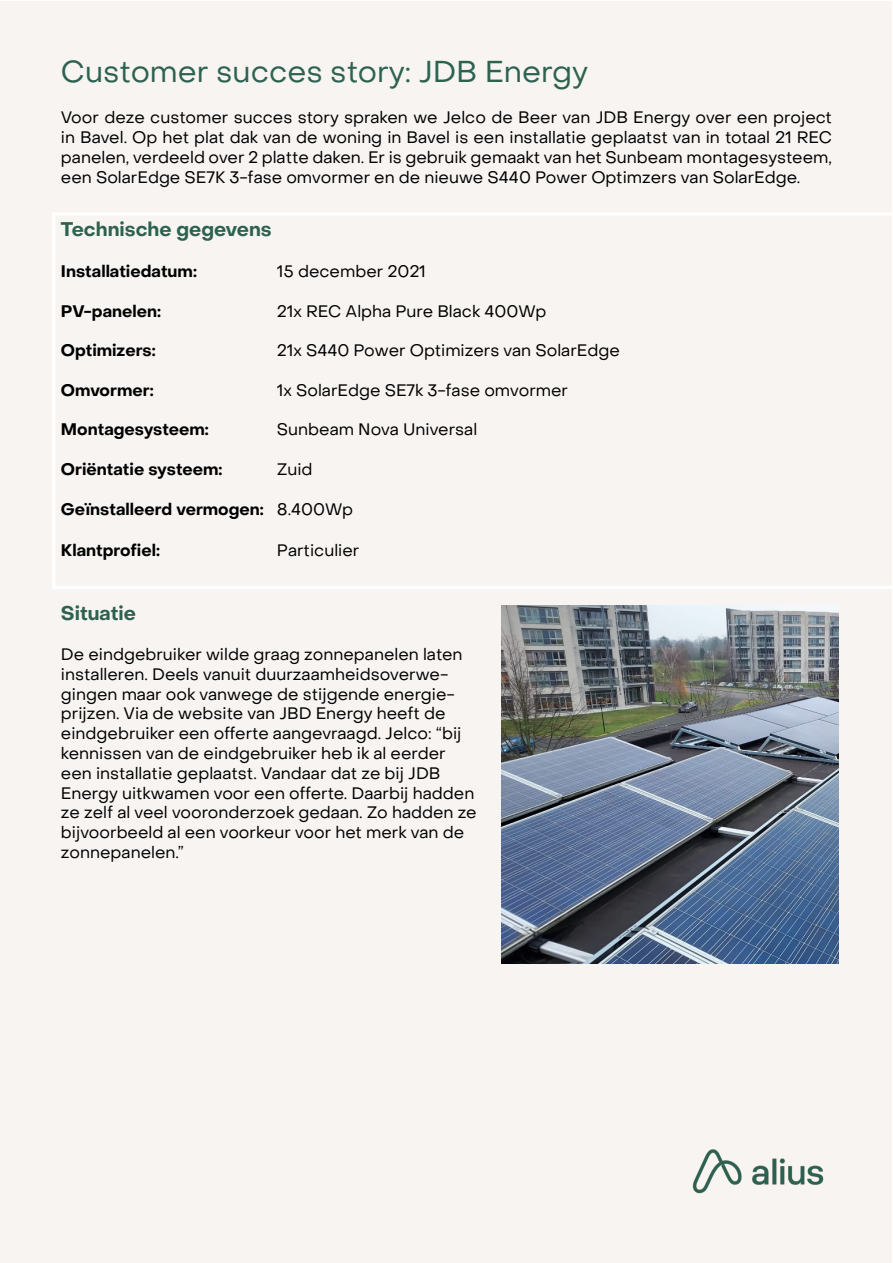
<style>
.page{position:relative;width:893px;height:1263px;background:#fff}
.page>*{position:absolute;margin:0;border:0;box-sizing:border-box;transform-origin:0 0}
.t1{font:30px "Object Sans";color:#2d6251}
.t2{font:700 19.5px "Object Sans";color:#2d6251}
.t3{font:16.5px/19.8px "Object Sans";color:#000;text-align:justify}
.t4{font:700 16.5px "Object Sans";color:#000}
.s1{font-weight:400}
</style>
<div class="page">
<div style="left:1px;top:1px;width:891px;height:1261px;background:#f7f4f1"></div>
<img style="left:502px;top:606px;width:337px;height:358px">
<img style="left:692px;top:1149px;width:132px;height:45px">
<svg style="left:53px;top:213px;width:839px;height:376px"></svg>
<h1 class="t1" style="left:61px;top:53px;width:529px">Customer succes story: JDB Energy</h1>
<p class="t3" style="left:61px;top:108px;width:773px">Voor deze customer succes story spraken we Jelco de Beer van JDB Energy over een project in Bavel. Op het plat dak van de woning in Bavel is een installatie geplaatst van in totaal 21 REC panelen, verdeeld over 2 platte daken. Er is gebruik gemaakt van het Sunbeam montagesysteem, een SolarEdge SE7K 3-fase omvormer en de nieuwe S440 Power Optimzers van SolarEdge.</p>
<p class="t2" style="left:61px;top:217px;width:212px">Technische gegevens</p>
<p class="t4" style="left:61px;top:261px;width:138px">Installatiedatum:</p>
<p class="t3" style="left:277px;top:261px;width:150px">15 december 2021</p>
<p class="t4" style="left:61px;top:301px;width:102px">PV-panelen:</p>
<p class="t3" style="left:277px;top:301px;width:271px">21x REC Alpha Pure Black 400Wp</p>
<p class="t4" style="left:61px;top:340px;width:96px">Optimizers:</p>
<p class="t3" style="left:277px;top:340px;width:344px">21x S440 Power Optimizers van SolarEdge</p>
<p class="t4" style="left:61px;top:380px;width:94px">Omvormer:</p>
<p class="t3" style="left:277px;top:380px;width:293px">1x SolarEdge SE7k 3-fase omvormer</p>
<p class="t4" style="left:61px;top:419px;width:149px">Montagesysteem:</p>
<p class="t3" style="left:277px;top:420px;width:202px">Sunbeam Nova Universal</p>
<p class="t4" style="left:61px;top:459px;width:163px">Oriëntatie systeem:</p>
<p class="t3" style="left:277px;top:459px;width:37px">Zuid</p>
<p class="t4" style="left:61px;top:499px;width:294px">Geïnstalleerd vermogen: <span class="s1">8.400Wp</span></p>
<p class="t4" style="left:61px;top:540px;width:101px">Klantprofiel:</p>
<p class="t3" style="left:277px;top:540px;width:84px">Particulier</p>
<p class="t2" style="left:61px;top:602px;width:77px">Situatie</p>
<p class="t3" style="left:61px;top:644px;width:417px;text-align:left">De eindgebruiker wilde graag zonnepanelen laten installeren. Deels vanuit duurzaamheidsoverwe&shy;gingen maar ook vanwege de stijgende energie&shy;prijzen. Via de website van JBD Energy heeft de eindgebruiker een offerte aangevraagd. Jelco: “bij kennissen van de eindgebruiker heb ik al eerder een installatie geplaatst. Vandaar dat ze bij JDB Energy uitkwamen voor een offerte. Daarbij hadden ze zelf al veel vooronderzoek gedaan. Zo hadden ze bijvoorbeeld al een voorkeur voor het merk van de zonnepanelen.”</p>
</div>
